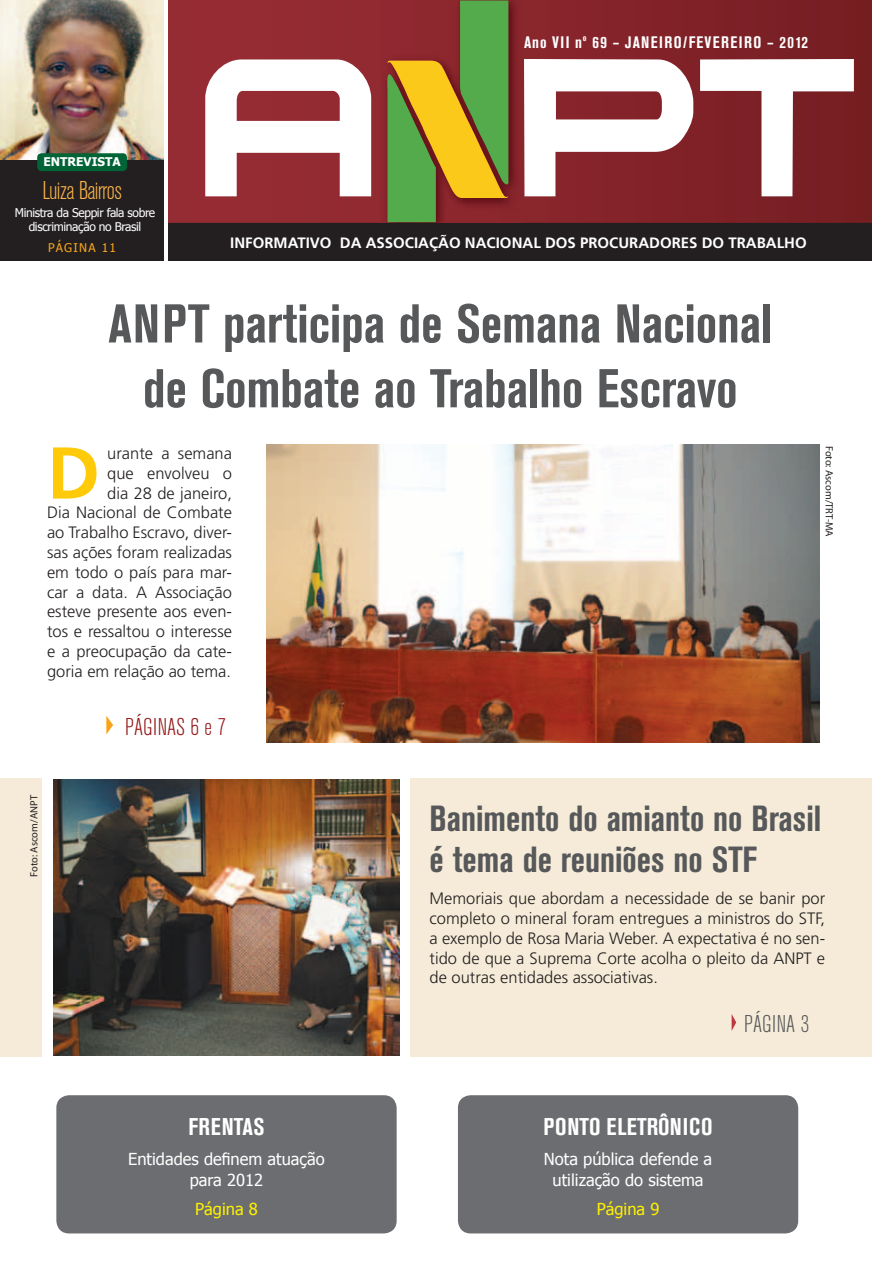
<style>
.page{position:relative;width:872px;height:1276px;background:#fff}
.page>*{position:absolute;margin:0;border:0;box-sizing:border-box;transform-origin:0 0}
.t1{font:700 73.2px "Frutiger";color:#feca0a}
.t2{font:700 condensed 54px/64.8px "Akzidenz Grotesk BE";color:#57585a;text-align:center}
.t3{font:700 condensed 36px/40.5px "Akzidenz Grotesk BE";color:#57585a}
.t4{font:300 condensed 25.5px "Akzidenz Grotesk BE";letter-spacing:-.03em;color:#fcb54c}
.t5{font:700 condensed 24px "Akzidenz Grotesk BE";letter-spacing:.02em;color:#fff}
.t6{font:300 condensed 24px "Akzidenz Grotesk BE";color:#961619}
.t7{font:300 condensed 24px "Akzidenz Grotesk BE";color:#57585a}
.t8{font:300 16.5px/19.8px "Frutiger";color:#231f20;text-align:right}
.t9{font:16.5px/21px "Tahoma";color:#fff;text-align:center}
.t10{font:700 condensed 16.5px "Akzidenz Grotesk BE";letter-spacing:.085em;color:#fff}
.t11{font:16.5px "Tahoma";color:#fff101}
.t12{font:700 15px "Frutiger";color:#fff}
.t13{font:12px/14.4px "Tahoma";letter-spacing:-.03em;color:#fff;text-align:center}
.t14{font:700 12px "Tahoma";color:#fff}
.t15{font:12px "Tahoma";letter-spacing:.1em;color:#f9a51b}
.t16{font:10.5px "Myriad Pro";color:#231f20}
</style>
<div class="page">
<img style="left:0;top:0;width:164px;height:161px">
<div style="left:0;top:778px;width:872px;height:279px;background:#f5ebd8"></div>
<div style="left:0;top:161px;width:164px;height:100px;background:#231f20"></div>
<div style="left:158px;top:223px;width:714px;height:38px;background:#231f20"></div>
<svg style="left:168px;top:0;width:704px;height:223px;background:#87252b"></svg>
<svg style="left:700px;top:59px;width:154px;height:137px"></svg>
<svg style="left:524px;top:59px;width:169px;height:137px"></svg>
<svg style="left:205px;top:59px;width:166px;height:137px"></svg>
<img style="left:381px;top:0;width:140px;height:235px">
<svg style="left:387px;top:1px;width:121px;height:221px;background:#8c8835"></svg>
<hr style="left:164px;top:0;width:3px;height:264px;background:#fff">
<div style="left:37px;top:153px;width:90px;height:18px;background:#006436;border-radius:4px"></div>
<svg style="left:106px;top:716px;width:7px;height:18px"></svg>
<svg style="left:731px;top:1014px;width:5px;height:17px"></svg>
<div style="left:56px;top:1095px;width:340px;height:138px;background:#6c6d70;border-radius:13px"></div>
<div style="left:458px;top:1095px;width:340px;height:138px;background:#6c6d70;border-radius:13px"></div>
<div style="left:42px;top:778px;width:368px;height:279px;background:#fff"></div>
<img style="left:53px;top:779px;width:347px;height:277px">
<img style="left:266px;top:444px;width:553px;height:298px">
<p class="t14" style="left:44px;top:154px;width:79px">ENTREVISTA</p>
<h3 class="t4" style="left:42px;top:176px;width:81px">Luiza Bairros</h3>
<p class="t13" style="left:15px;top:205px;width:142px">Ministra da Seppir fala sobre discriminação no Brasil</p>
<p class="t15" style="left:48px;top:239px;width:69px">PÁGINA 11</p>
<p class="t10" style="left:524px;top:33px;width:285px">Ano VII nº 69 – JANEIRO/FEVEREIRO – 2012</p>
<p class="t12" style="left:230px;top:234px;width:578px">INFORMATIVO DA ASSOCIAÇÃO NACIONAL DOS PROCURADORES DO TRABALHO</p>
<h2 class="t2" style="left:108px;top:292px;width:665px">ANPT participa de Semana Nacional de Combate ao Trabalho Escravo</h2>
<h1 class="t1" style="left:47px;top:430px;width:54px">D</h1>
<p class="t8" style="left:47px;top:443px;width:186px">urante a semana<br>que envolveu o<br>dia 28 de janeiro,<br>Dia Nacional de Combate ao Trabalho Escravo, diver&shy;sas ações foram realizadas em todo o país para mar&shy;car a data. A Associação esteve presente aos even&shy;tos e ressaltou o interesse e a preocupação da cate&shy;goria em relação ao tema.</p>
<h3 class="t6" style="left:125px;top:713px;width:102px">PÁGINAS 6 e 7</h3>
<p class="t16" style="left:836px;top:446px;width:93px;rotate:90deg">Foto: Ascom/TRT-MA</p>
<p class="t16" style="left:28px;top:877px;width:84px;rotate:-90deg">Foto: Ascom/ANPT</p>
<h3 class="t3" style="left:429px;top:799px;width:393px">Banimento do amianto no Brasil é tema de reuniões no STF</h3>
<p class="t8" style="left:429px;top:889px;width:397px;text-align:justify">Memoriais que abordam a necessidade de se banir por completo o mineral foram entregues a ministros do STF, a exemplo de Rosa Maria Weber. A expectativa é no sen&shy;tido de que a Suprema Corte acolha o pleito da ANPT e de outras entidades associativas.</p>
<h3 class="t7" style="left:744px;top:1011px;width:67px">PÁGINA 3</h3>
<h3 class="t5" style="left:188px;top:1113px;width:77px">FRENTAS</h3>
<p class="t9" style="left:128px;top:1147px;width:198px">Entidades definem atuação para 2012</p>
<p class="t11" style="left:195px;top:1198px;width:64px">Página 8</p>
<h3 class="t5" style="left:543px;top:1113px;width:170px">PONTO ELETRÔNICO</h3>
<p class="t9" style="left:544px;top:1147px;width:170px">Nota pública defende a utilização do sistema</p>
<p class="t11" style="left:597px;top:1198px;width:64px">Página 9</p>
</div>
